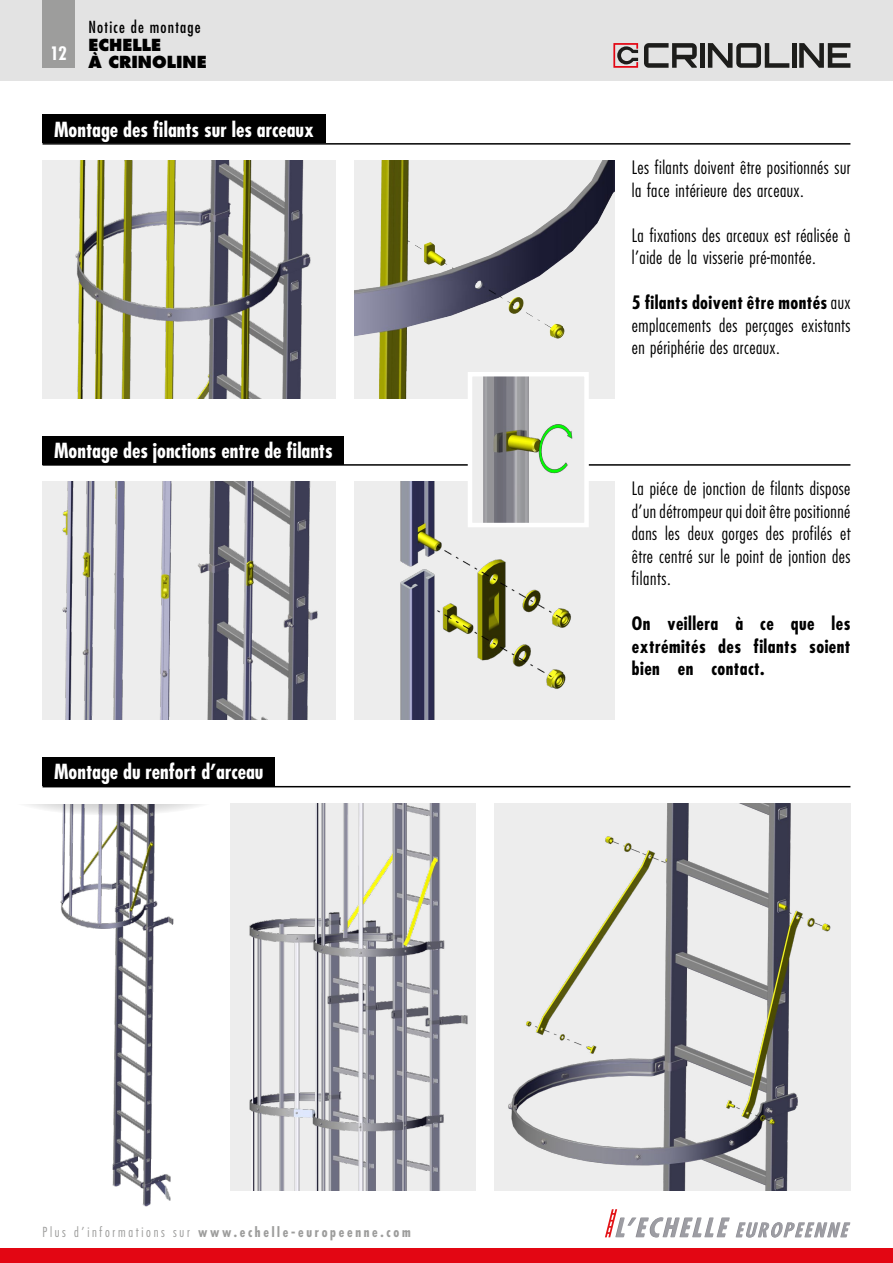
<style>
.page{position:relative;width:893px;height:1263px;background:#fff}
.page>*{position:absolute;margin:0;border:0;box-sizing:border-box;transform-origin:0 0}
.t1{font:700 condensed 20.25px "Futura Std";color:#fff}
.t2{font:300 condensed 18px/22.5px "Futura Std";letter-spacing:.025em;color:#000}
.t3{font:700 condensed 18px "Futura Std";letter-spacing:.025em;color:#000}
.t4{font:700 condensed 18px "Futura Std";color:#fff}
.t5{font:800 16.2px "Futura Std";color:#000}
.t6{font:condensed 16.2px "Futura Std";letter-spacing:.075em;color:#000}
.t7{font:700 condensed 13.5px "Futura Std";letter-spacing:.2em;color:#9d9d9c}
.t8{font:300 condensed 13.5px "Futura Std";letter-spacing:.2em;color:#9d9d9c}
.s1{font-weight:700}
</style>
<div class="page">
<div style="left:0;top:1249px;width:893px;height:14px;background:#e30613"></div>
<svg style="left:605px;top:1209px;width:245px;height:28px"></svg>
<img style="left:60px;top:814px;width:114px;height:393px">
<svg style="left:5px;top:774px;width:218px;height:42px"></svg>
<div style="left:0;top:720px;width:245px;height:83px;background:#fff"></div>
<div style="left:43px;top:115px;width:283px;height:28px;background:#000"></div>
<hr style="left:43px;top:143px;width:807px;height:2px;background:#000">
<div style="left:43px;top:436px;width:301px;height:28px;background:#000"></div>
<hr style="left:43px;top:464px;width:807px;height:2px;background:#000">
<div style="left:43px;top:758px;width:232px;height:28px;background:#000"></div>
<hr style="left:43px;top:786px;width:807px;height:1px;background:#000">
<div style="left:43px;top:160px;width:293px;height:239px;background:#ededed"></div>
<img style="left:75px;top:160px;width:236px;height:239px">
<img style="left:43px;top:481px;width:293px;height:239px">
<img style="left:231px;top:803px;width:245px;height:388px">
<img style="left:354px;top:160px;width:261px;height:239px">
<img style="left:354px;top:481px;width:261px;height:239px">
<img style="left:494px;top:803px;width:356px;height:388px">
<div style="left:470px;top:374px;width:117px;height:151px;background:#ededed"></div>
<img style="left:483px;top:377px;width:90px;height:145px">
<div style="left:468px;top:372px;width:121px;height:155px;border:4px solid #fff"></div>
<div style="left:0;top:0;width:893px;height:81px;background:#e3e3e3"></div>
<div style="left:43px;top:0;width:32px;height:68px;background:#9d9d9c"></div>
<svg style="left:644px;top:43px;width:53px;height:25px"></svg>
<div style="left:700px;top:43px;width:5px;height:25px;background:#1d1d1b"></div>
<svg style="left:708px;top:43px;width:81px;height:25px"></svg>
<hr style="left:792px;top:43px;width:4px;height:25px;background:#1d1d1b">
<svg style="left:799px;top:43px;width:51px;height:25px"></svg>
<svg style="left:613px;top:43px;width:25px;height:25px"></svg>
<p class="t6" style="left:88px;top:18px;width:114px">Notice de montage</p>
<p class="t5" style="left:88px;top:34px;width:74px">ECHELLE</p>
<p class="t4" style="left:50px;top:42px;width:18px">12</p>
<p class="t5" style="left:88px;top:51px;width:120px">À CRINOLINE</p>
<p class="t1" style="left:54px;top:117px;width:262px">Montage des filants sur les arceaux</p>
<p class="t1" style="left:54px;top:438px;width:280px">Montage des jonctions entre de filants</p>
<p class="t1" style="left:54px;top:759px;width:211px">Montage du renfort ’d arceau</p>
<p class="t8" style="left:43px;top:1224px;width:25px">Plus</p>
<p class="t8" style="left:74px;top:1224px;width:92px">’d informations</p>
<p class="t8" style="left:173px;top:1224px;width:18px">sur</p>
<p class="t7" style="left:198px;top:1224px;width:214px">www.echelle-europeenne.com</p>
<p class="t2" style="left:632px;top:156px;width:220px">Les filants doivent être positionnés sur la face intérieure des arceaux.</p>
<p class="t2" style="left:632px;top:224px;width:220px">La fixations des arceaux est réalisée à ’l aide de la visserie pré-montée.</p>
<p class="t2" style="left:632px;top:291px;width:220px;text-align:justify"><span class="s1">5 filants doivent être montés</span> aux emplacements des perçages existants en périphérie des arceaux.</p>
<p class="t2" style="left:632px;top:477px;width:220px;text-align:justify">La piéce de jonction de filants dispose ’d un détrompeur qui doit être positionné dans les deux gorges des profilés et être centré sur le point de jontion des filants.</p>
<p class="t3" style="left:831px;top:612px;width:20px">les</p>
<p class="t3" style="left:667px;top:612px;width:52px">veillera</p>
<p class="t3" style="left:632px;top:612px;width:20px">On</p>
<p class="t3" style="left:735px;top:612px;width:9px">à</p>
<p class="t3" style="left:760px;top:612px;width:15px">ce</p>
<p class="t3" style="left:791px;top:612px;width:25px">que</p>
<p class="t3" style="left:632px;top:635px;width:75px">extrémités</p>
<p class="t3" style="left:718px;top:635px;width:24px">des</p>
<p class="t3" style="left:753px;top:635px;width:45px">filants</p>
<p class="t3" style="left:632px;top:657px;width:29px">bien</p>
<p class="t3" style="left:678px;top:657px;width:17px">en</p>
<p class="t3" style="left:711px;top:657px;width:55px">contact.</p>
<p class="t3" style="left:809px;top:635px;width:43px">soient</p>
</div>
